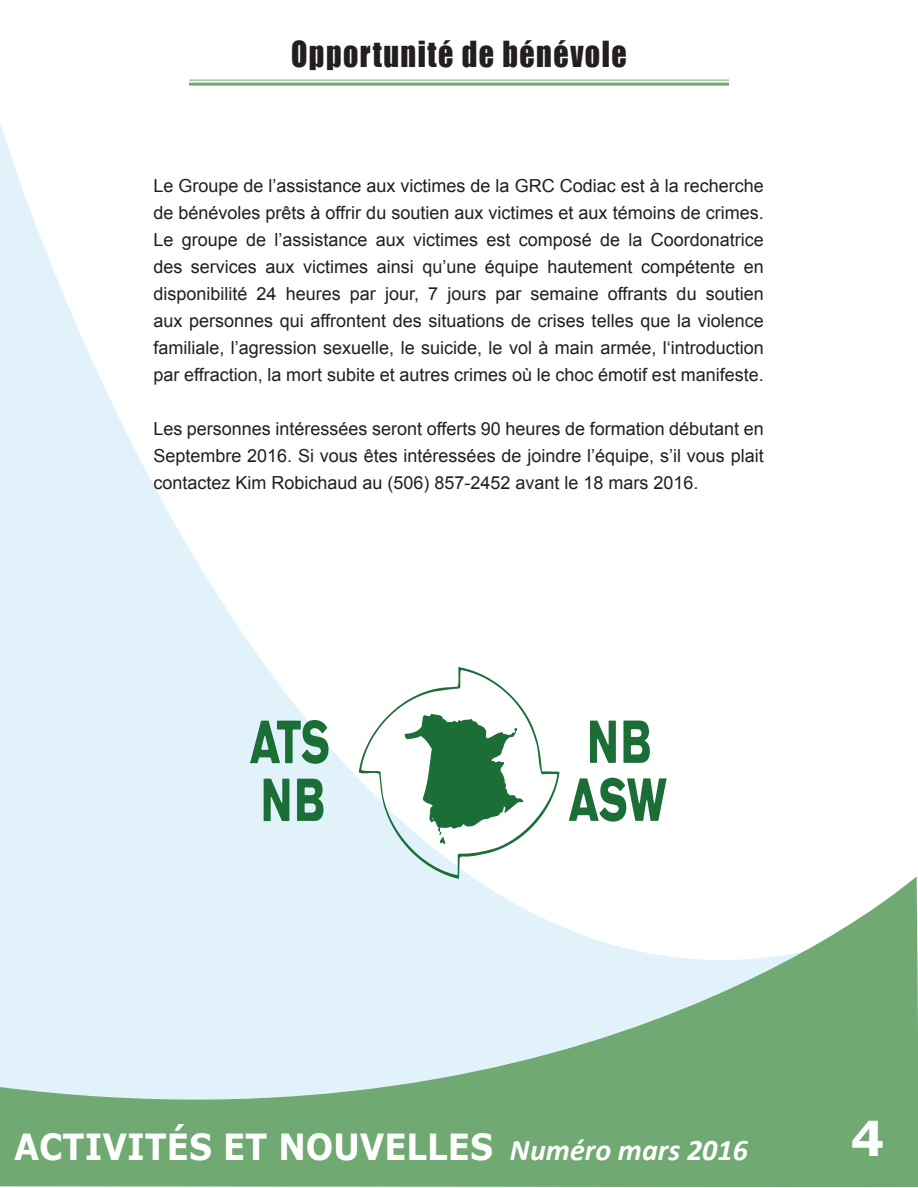
<style>
.page{position:relative;width:918px;height:1188px;background:#fff}
.page>*{position:absolute;margin:0;border:0;box-sizing:border-box;transform-origin:0 0}
.t1{font:700 48px "Verdana";color:#fff}
.t2{font:700 45px "Myriad Pro";color:#fff}
.t3{font:700 36px "Verdana";color:#fff;scale:.9 1}
.t4{font:33px "Impact";letter-spacing:.05em;color:#231f20;scale:.91 1}
.t5{font:italic 700 30px "Calibri";color:#fff}
.t6{font:italic 700 27px "Myriad Pro";color:#fff}
.t7{font:18px/27px "Arial";color:#231f20;text-align:justify}
.s1{font-style:normal;font-size:45px}
</style>
<div class="page">
<svg style="left:0;top:124px;width:266px;height:752px;fill:#e1f2fb"></svg>
<svg style="left:0;top:876px;width:918px;height:311px;background:#aed1bb"></svg>
<hr style="left:189px;top:80px;width:540px;height:1px;background:#70a972">
<hr style="left:189px;top:83px;width:540px;height:3px;background:#70a972">
<img style="left:250px;top:667px;width:418px;height:222px">
<p class="t4" style="left:291px;top:28px;width:370px">Opportunité de bénévole</p>
<p class="t7" style="left:153px;top:172px;width:612px">Le Groupe de l’assistance aux victimes de la GRC Codiac est à la recherche de bénévoles prêts à offrir du soutien aux victimes et aux témoins de crimes.<br>Le groupe de l’assistance aux victimes est composé de la Coordonatrice des services aux victimes ainsi qu’une équipe hautement compétente en disponibilité 24 heures par jour, 7 jours par semaine offrants du soutien aux personnes qui affrontent des situations de crises telles que la violence familiale, l’agression sexuelle, le suicide, le vol à main armée, l‘introduction par effraction, la mort subite et autres crimes où le choc émotif est manifeste.</p>
<p class="t7" style="left:153px;top:415px;width:612px">Les personnes intéressées seront offerts 90 heures de formation débutant en Septembre 2016. Si vous êtes intéressées de joindre l’équipe, s’il vous plait contactez Kim Robichaud au (506) 857-2452 avant le 18 mars 2016.</p>
<p class="t2" style="left:27px;top:1108px;width:164px">NEWS &amp;</p>
<p class="t6" style="left:197px;top:1125px;width:315px"><span class="s1">Views</span> 2015 - July Issue</p>
<p class="t3" style="left:14px;top:1121px;width:534px">ACTIVITÉS ET NOUVELLES</p>
<p class="t5" style="left:510px;top:1130px;width:240px">Numéro mars 2016</p>
<p class="t1" style="left:850px;top:1104px;width:36px">4</p>
</div>
